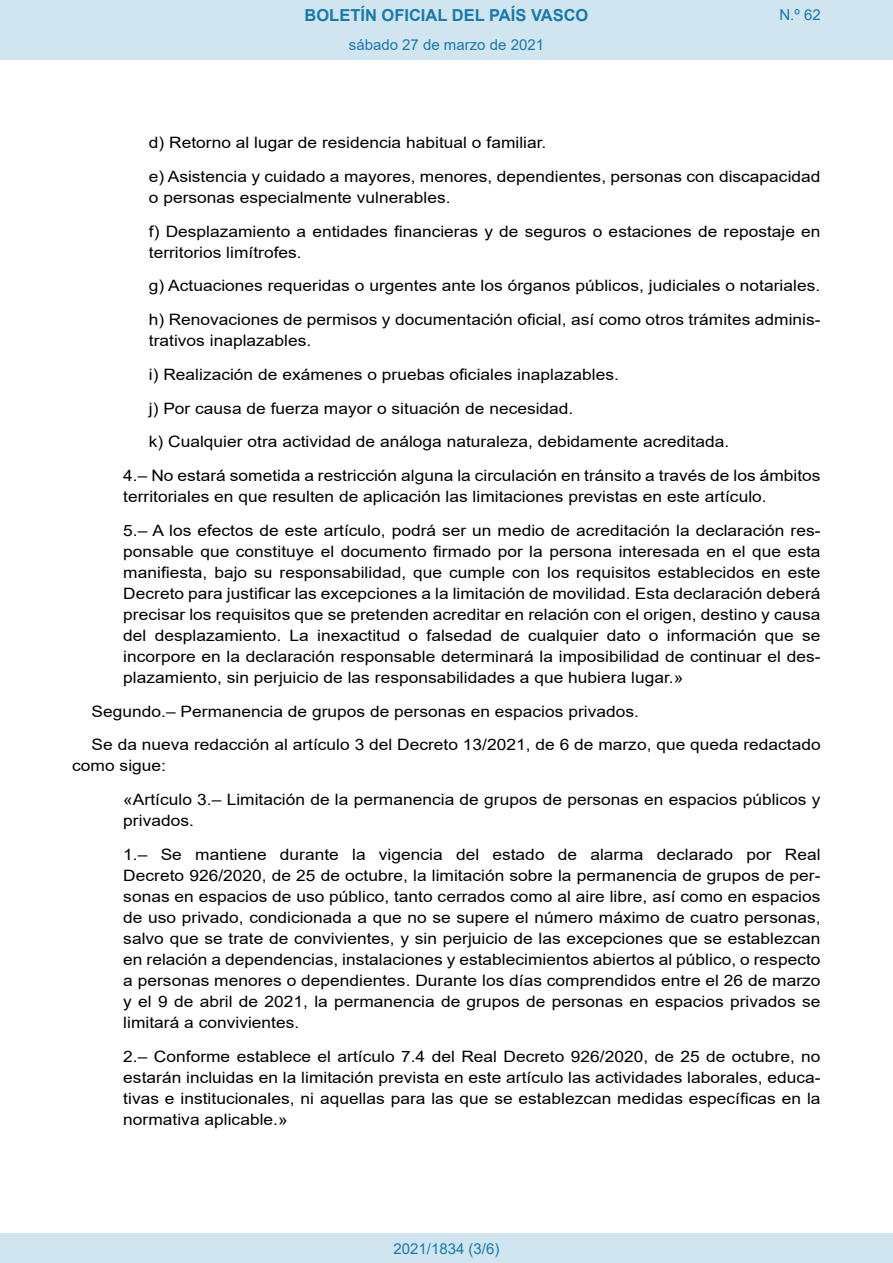
<style>
.page{position:relative;width:893px;height:1263px;background:#fff}
.page>*{position:absolute;margin:0;border:0;box-sizing:border-box;transform-origin:0 0}
.t1{font:700 16.5px "Arial";color:#1879ad}
.BOPVDetalle2{font:15.6px/21px "Arial";color:#000;text-align:justify;scale:1.11 1}
.BOPVDetalle3{font:15.6px/21px "Arial";color:#000;scale:1.11 1}
.BOPVDetalle{font:15.6px/21px "Arial";color:#000;scale:1.11 1}
.Paginacion_Centro{font:15px "Arial";color:#1879ad}
</style>
<div class="page">
<div style="left:0;top:0;width:893px;height:60px;background:#d0e5f0"></div>
<div style="left:0;top:1233px;width:893px;height:30px;background:#d0e5f0"></div>
<p class="t1" style="left:305px;top:3px;width:285px">BOLETÍN OFICIAL DEL PAÍS VASCO</p>
<p class="Paginacion_Centro" style="left:349px;top:35px;width:197px">sábado 27 de marzo de 2021</p>
<p class="Paginacion_Centro" style="left:779px;top:5px;width:43px">N.º 62</p>
<p class="BOPVDetalle3" style="left:149px;top:132px;width:360px">d) Retorno al lugar de residencia habitual o familiar.</p>
<p class="BOPVDetalle3" style="left:149px;top:166px;width:607px">e) Asistencia y cuidado a mayores, menores, dependientes, personas con discapacidad o personas especialmente vulnerables.</p>
<p class="BOPVDetalle3" style="left:149px;top:221px;width:607px">f) Desplazamiento a entidades financieras y de seguros o estaciones de repostaje en territorios limítrofes.</p>
<p class="BOPVDetalle3" style="left:149px;top:275px;width:606px">g) Actuaciones requeridas o urgentes ante los órganos públicos, judiciales o notariales.</p>
<p class="BOPVDetalle3" style="left:149px;top:309px;width:607px">h) Renovaciones de permisos y documentación oficial, así como otros trámites adminis&shy;trativos inaplazables.</p>
<p class="BOPVDetalle3" style="left:149px;top:364px;width:425px">i) Realización de exámenes o pruebas oficiales inaplazables.</p>
<p class="BOPVDetalle3" style="left:149px;top:398px;width:384px">j) Por causa de fuerza mayor o situación de necesidad.</p>
<p class="BOPVDetalle3" style="left:149px;top:431px;width:524px">k) Cualquier otra actividad de análoga naturaleza, debidamente acreditada.</p>
<p class="BOPVDetalle2" style="left:123px;top:465px;width:630px">4.– No estará sometida a restricción alguna la circulación en tránsito a través de los ámbitos territoriales en que resulten de aplicación las limitaciones previstas en este artículo.</p>
<p class="BOPVDetalle2" style="left:123px;top:520px;width:630px">5.– A los efectos de este artículo, podrá ser un medio de acreditación la declaración res&shy;ponsable que constituye el documento firmado por la persona interesada en el que esta manifiesta, bajo su responsabilidad, que cumple con los requisitos establecidos en este Decreto para justificar las excepciones a la limitación de movilidad. Esta declaración deberá precisar los requisitos que se pretenden acreditar en relación con el origen, destino y causa del desplazamiento. La inexactitud o falsedad de cualquier dato o información que se incorpore en la declaración responsable determinará la imposibilidad de continuar el des&shy;plazamiento, sin perjuicio de las responsabilidades a que hubiera lugar.»</p>
<p class="BOPVDetalle" style="left:92px;top:701px;width:495px">Segundo.– Permanencia de grupos de personas en espacios privados.</p>
<p class="BOPVDetalle" style="left:72px;top:734px;width:676px;text-indent:19px">Se da nueva redacción al artículo 3 del Decreto 13/2021, de 6 de marzo, que queda redactado como sigue:</p>
<p class="BOPVDetalle2" style="left:123px;top:789px;width:630px">«Artículo 3.– Limitación de la permanencia de grupos de personas en espacios públicos y privados.</p>
<p class="BOPVDetalle2" style="left:123px;top:844px;width:630px">1.– Se mantiene durante la vigencia del estado de alarma declarado por Real Decreto 926/2020, de 25 de octubre, la limitación sobre la permanencia de grupos de per&shy;sonas en espacios de uso público, tanto cerrados como al aire libre, así como en espacios de uso privado, condicionada a que no se supere el número máximo de cuatro personas, salvo que se trate de convivientes, y sin perjuicio de las excepciones que se establezcan en relación a dependencias, instalaciones y establecimientos abiertos al público, o respecto a personas menores o dependientes. Durante los días comprendidos entre el 26 de marzo y el 9 de abril de 2021, la permanencia de grupos de personas en espacios privados se limitará a convivientes.</p>
<p class="BOPVDetalle2" style="left:123px;top:1046px;width:630px">2.– Conforme establece el artículo 7.4 del Real Decreto 926/2020, de 25 de octubre, no estarán incluidas en la limitación prevista en este artículo las actividades laborales, educa&shy;tivas e institucionales, ni aquellas para las que se establezcan medidas específicas en la normativa aplicable.»</p>
<p class="Paginacion_Centro" style="left:393px;top:1238px;width:107px">2021/1834 (3/6)</p>
</div>
